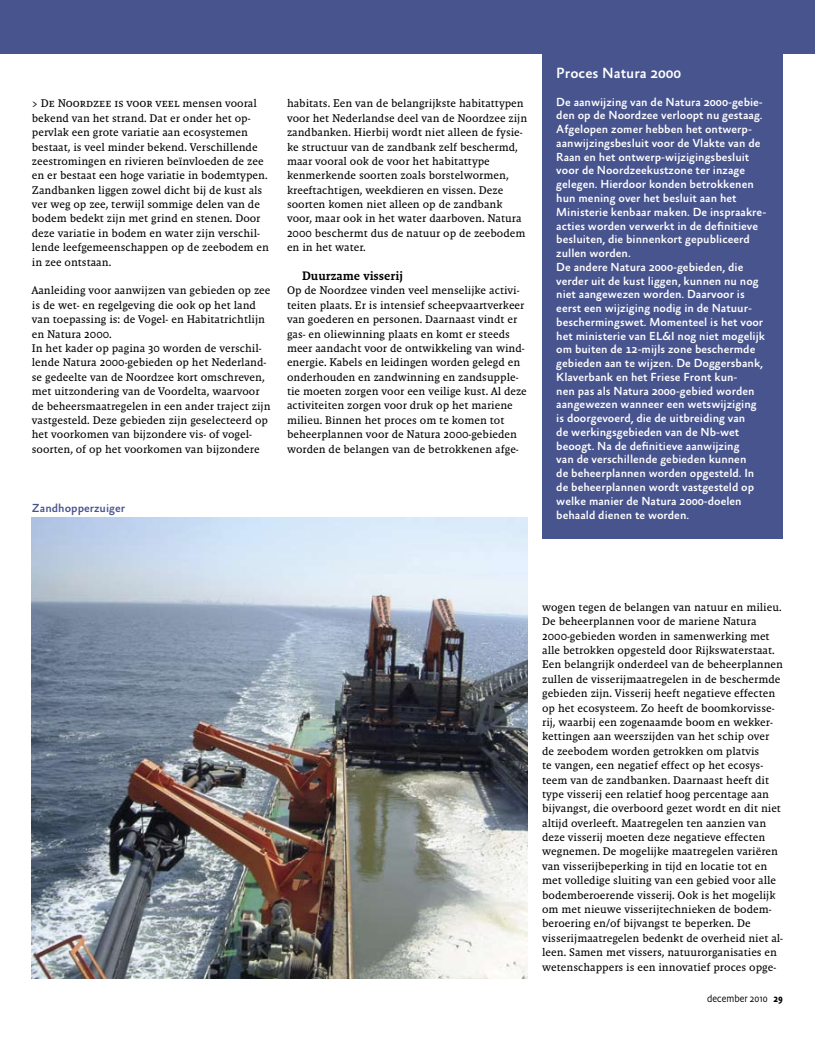
<style>
.page{position:relative;width:815px;height:1046px;background:#fff}
.page>*{position:absolute;margin:0;border:0;box-sizing:border-box;transform-origin:0 0}
.t1{font:500 15px "Absara Sans";color:#fff}
.t2{font:12.5px "Malaga Med";color:#000}
.t3{font:500 11.88px/13.8px "Absara Sans";color:#fff}
.t4{font:500 11.88px "Absara Sans";color:#48548e}
.t5{font:11.25px/14.4px "Malaga Reg";color:#000}
.t6{font:11.25px "Malaga SC Reg";color:#000}
.t7{font:300 10.38px "Absara Sans Head";color:#000}
.s1{font-family:"Malaga Reg"}
.s2{font-weight:500}
</style>
<div class="page">
<div style="left:0;top:0;width:815px;height:53px;background:#48548e"></div>
<div style="left:542px;top:53px;width:241px;height:486px;background:#48548e"></div>
<img style="left:32px;top:517px;width:496px;height:461px">
<p class="t6" style="left:32px;top:98px;width:227px">&gt; De Noordzee is voor veel <span class="s1">mensen vooral</span></p>
<p class="t5" style="left:32px;top:111px;width:239px">bekend van het strand. Dat er onder het op&shy;pervlak een grote variatie aan ecosystemen bestaat, is veel minder bekend. Verschillende zeestromingen en rivieren beïnvloeden de zee en er bestaat een hoge variatie in bodemtypen.<br>Zandbanken liggen zowel dicht bij de kust als ver weg op zee, terwijl sommige delen van de bodem bedekt zijn met grind en stenen. Door deze variatie in bodem en water zijn verschil&shy;lende leefgemeenschappen op de zeebodem en in zee ontstaan.</p>
<p class="t5" style="left:32px;top:283px;width:240px">Aanleiding voor aanwijzen van gebieden op zee is de wet- en regelgeving die ook op het land van toepassing is: de Vogel- en Habitatrichtlijn en Natura 2000.<br>In het kader op pagina 30 worden de verschil&shy;lende Natura 2000-gebieden op het Nederland&shy;se gedeelte van de Noordzee kort omschreven, met uitzondering van de Voordelta, waarvoor de beheersmaatregelen in een ander traject zijn vastgesteld. Deze gebieden zijn geselecteerd op het voorkomen van bijzondere vis- of vogel&shy;soorten, of op het voorkomen van bijzondere</p>
<p class="t5" style="left:287px;top:96px;width:242px">habitats. Een van de belangrijkste habitattypen voor het Nederlandse deel van de Noordzee zijn zandbanken. Hierbij wordt niet alleen de fysie&shy;ke structuur van de zandbank zelf beschermd, maar vooral ook de voor het habitattype kenmerkende soorten zoals borstelwormen, kreeftachtigen, weekdieren en vissen. Deze soorten komen niet alleen op de zandbank voor, maar ook in het water daarboven. Natura 2000 beschermt dus de natuur op de zeebodem en in het water.</p>
<p class="t2" style="left:302px;top:268px;width:103px">Duurzame visserij</p>
<p class="t5" style="left:287px;top:283px;width:241px">Op de Noordzee vinden veel menselijke activi&shy;teiten plaats. Er is intensief scheepvaartverkeer van goederen en personen. Daarnaast vindt er gas- en oliewinning plaats en komt er steeds meer aandacht voor de ontwikkeling van wind&shy;energie. Kabels en leidingen worden gelegd en onderhouden en zandwinning en zandsupple&shy;tie moeten zorgen voor een veilige kust. Al deze activiteiten zorgen voor druk op het mariene milieu. Binnen het proces om te komen tot beheerplannen voor de Natura 2000-gebieden worden de belangen van de betrokkenen afge-</p>
<p class="t4" style="left:32px;top:502px;width:95px">Zandhopperzuiger</p>
<h1 class="t1" style="left:556px;top:65px;width:126px">Proces Natura 2000</h1>
<p class="t3" style="left:556px;top:95px;width:211px">De aanwijzing van de Natura 2000-gebie&shy;den op de Noordzee verloopt nu gestaag.<br>Afgelopen zomer hebben het ontwerp&shy;aanwijzingsbesluit voor de Vlakte van de Raan en het ontwerp-wijzigingsbesluit voor de Noordzeekustzone ter inzage gelegen. Hierdoor konden betrokkenen hun mening over het besluit aan het Ministerie kenbaar maken. De inspraakre&shy;acties worden verwerkt in de definitieve besluiten, die binnenkort gepubliceerd zullen worden.<br>De andere Natura 2000-gebieden, die verder uit de kust liggen, kunnen nu nog niet aangewezen worden. Daarvoor is eerst een wijziging nodig in de Natuur&shy;beschermingswet. Momenteel is het voor het ministerie van EL&amp;I nog niet mogelijk om buiten de 12-mijls zone beschermde gebieden aan te wijzen. De Doggersbank, Klaverbank en het Friese Front kun-<br>nen pas als Natura 2000-gebied worden aangewezen wanneer een wetswijziging is doorgevoerd, die de uitbreiding van<br>de werkingsgebieden van de Nb-wet beoogt. Na de definitieve aanwijzing<br>van de verschillende gebieden kunnen<br>de beheerplannen worden opgesteld. In de beheerplannen wordt vastgesteld op welke manier de Natura 2000-doelen behaald dienen te worden.</p>
<p class="t5" style="left:542px;top:599px;width:242px">wogen tegen de belangen van natuur en milieu.<br>De beheerplannen voor de mariene Natura 2000-gebieden worden in samenwerking met alle betrokken opgesteld door Rijkswaterstaat.<br>Een belangrijk onderdeel van de beheerplannen zullen de visserijmaatregelen in de beschermde gebieden zijn. Visserij heeft negatieve effecten op het ecosysteem. Zo heeft de boomkorvisse&shy;rij, waarbij een zogenaamde boom en wekker&shy;kettingen aan weerszijden van het schip over de zeebodem worden getrokken om platvis<br>te vangen, een negatief effect op het ecosys&shy;teem van de zandbanken. Daarnaast heeft dit type visserij een relatief hoog percentage aan bijvangst, die overboord gezet wordt en dit niet altijd overleeft. Maatregelen ten aanzien van deze visserij moeten deze negatieve effecten wegnemen. De mogelijke maatregelen variëren van visserijbeperking in tijd en locatie tot en met volledige sluiting van een gebied voor alle bodemberoerende visserij. Ook is het mogelijk om met nieuwe visserijtechnieken de bodem&shy;beroering en/of bijvangst te beperken. De visserijmaatregelen bedenkt de overheid niet al&shy;leen. Samen met vissers, natuurorganisaties en wetenschappers is een innovatief proces opge-</p>
<p class="t7" style="left:707px;top:991px;width:77px">december 2010 <span class="s2">29</span></p>
</div>
